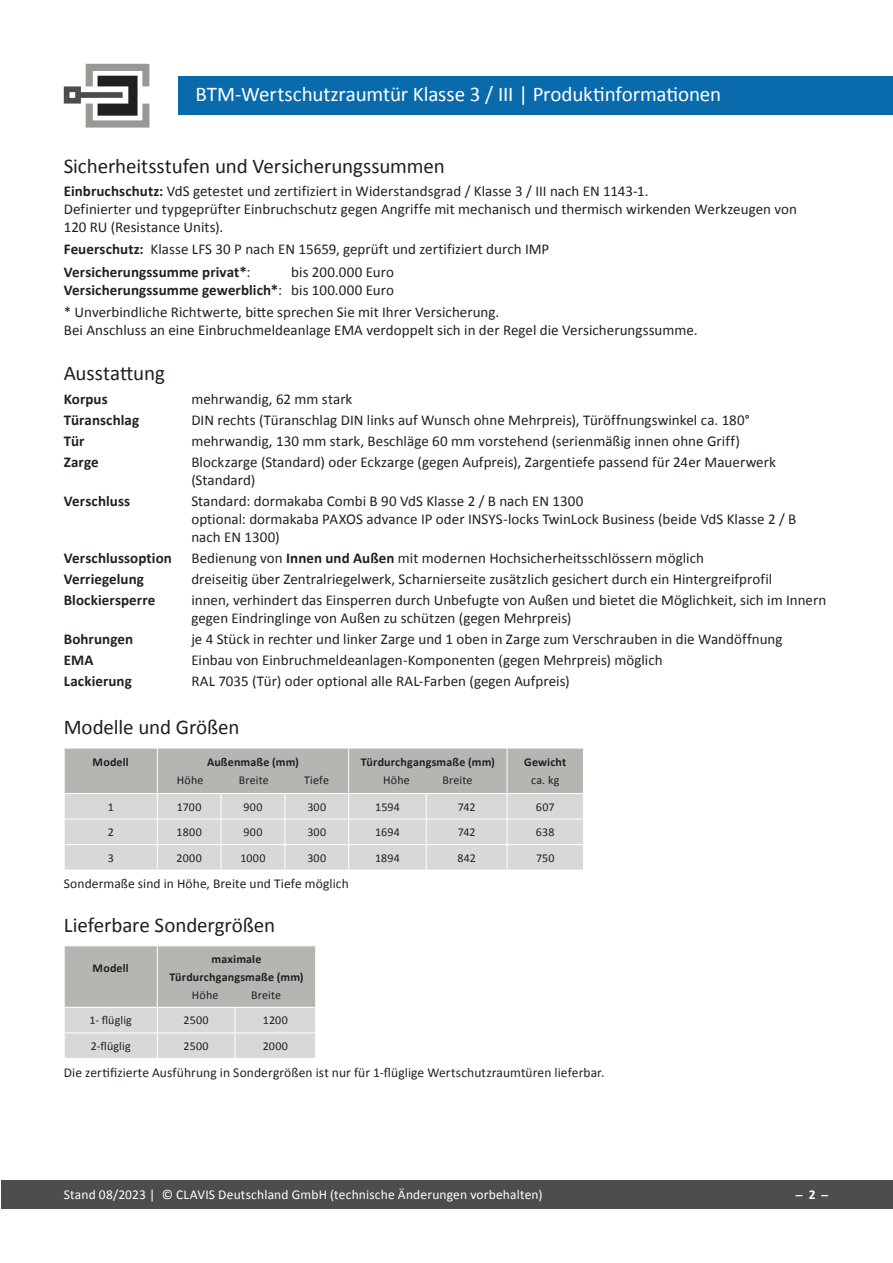
<style>
.page{position:relative;width:893px;height:1263px;background:#fff}
.page>*{position:absolute;margin:0;border:0;box-sizing:border-box;transform-origin:0 0}
.t1{font:21px "Calibri";letter-spacing:-.005em;color:#1e2122}
.t2{font:21px "Calibri";letter-spacing:-.01em;color:#fff}
.t3{font:15px/18px "Calibri";color:#1e2122}
.t4{font:700 15px "Calibri";letter-spacing:.005em;color:#1e2122}
.t5{font:13.5px "Calibri";letter-spacing:.005em;color:#1e2122}
.t6{font:13.5px "Calibri";letter-spacing:.015em;color:#fff}
.t7{font:700 13.5px "Calibri";color:#fff}
.t8{font:12px "Calibri";letter-spacing:.015em;color:#1e2122}
.t9{font:700 12px/18px "Calibri";letter-spacing:.015em;color:#1e2122;text-align:center}
.s1{font-weight:700}
</style>
<div class="page">
<div style="left:1px;top:1181px;width:891px;height:28px;background:#4d4d4c"></div>
<svg style="left:64px;top:64px;width:85px;height:64px"></svg>
<div style="left:179px;top:76px;width:714px;height:38px;background:#096aac"></div>
<svg style="left:64px;top:748px;width:519px;height:122px;background:#cecdcb"></svg>
<svg style="left:64px;top:946px;width:252px;height:112px;background:#c7c7c5"></svg>
<h1 class="t2" style="left:196px;top:81px;width:527px">BTM-Wertschutzraumtür Klasse 3 / III | Produktinformationen</h1>
<h1 class="t1" style="left:64px;top:153px;width:382px">Sicherheitsstufen und Versicherungssummen</h1>
<p class="t3" style="left:64px;top:182px;width:735px"><span class="s1">Einbruchschutz:</span> VdS getestet und zertifiziert in Widerstandsgrad / Klasse 3 / III nach EN 1143-1.<br>Definierter und typgeprüfter Einbruchschutz gegen Angriffe mit mechanisch und thermisch wirkenden Werkzeugen von<br>120 RU (Resistance Units).</p>
<p class="t3" style="left:64px;top:238px;width:487px;line-height:22.5px"><span class="s1">Feuerschutz:</span> Klasse LFS 30 P nach EN 15659, geprüft und zertifiziert durch IMP<br><span class="s1">Versicherungssumme privat*</span>:</p>
<p class="t3" style="left:64px;top:263px;width:332px;text-align:right">bis 200.000 Euro<br><span class="s1">Versicherungssumme gewerblich*</span>: bis 100.000 Euro</p>
<p class="t3" style="left:64px;top:303px;width:635px">* Unverbindliche Richtwerte, bitte sprechen Sie mit Ihrer Versicherung.<br>Bei Anschluss an eine Einbruchmeldeanlage EMA verdoppelt sich in der Regel die Versicherungssumme.</p>
<h1 class="t1" style="left:64px;top:360px;width:103px">Ausstattung</h1>
<p class="t4" style="left:64px;top:390px;width:46px">Korpus</p>
<p class="t3" style="left:191px;top:390px;width:163px">mehrwandig, 62 mm stark</p>
<p class="t4" style="left:64px;top:411px;width:77px">Türanschlag</p>
<p class="t3" style="left:191px;top:411px;width:560px">DIN rechts (Türanschlag DIN links auf Wunsch ohne Mehrpreis), Türöffnungswinkel ca. 180°</p>
<p class="t4" style="left:64px;top:432px;width:22px">Tür</p>
<p class="t3" style="left:191px;top:432px;width:550px">mehrwandig, 130 mm stark, Beschläge 60 mm vorstehend (serienmäßig innen ohne Griff)</p>
<p class="t4" style="left:64px;top:453px;width:37px">Zarge</p>
<p class="t3" style="left:191px;top:453px;width:586px">Blockzarge (Standard) oder Eckzarge (gegen Aufpreis), Zargentiefe passend für 24er Mauerwerk (Standard)</p>
<p class="t4" style="left:64px;top:492px;width:68px">Verschluss</p>
<p class="t3" style="left:191px;top:492px;width:606px">Standard: dormakaba Combi B 90 VdS Klasse 2 / B nach EN 1300<br>optional: dormakaba PAXOS advance IP oder INSYS-locks TwinLock Business (beide VdS Klasse 2 / B nach EN 1300)</p>
<p class="t4" style="left:64px;top:549px;width:110px">Verschlussoption</p>
<p class="t3" style="left:191px;top:549px;width:514px">Bedienung von <span class="s1">Innen und Außen</span> mit modernen Hochsicherheitsschlössern möglich</p>
<p class="t4" style="left:64px;top:570px;width:82px">Verriegelung</p>
<p class="t3" style="left:191px;top:570px;width:582px">dreiseitig über Zentralriegelwerk, Scharnierseite zusätzlich gesichert durch ein Hintergreifprofil</p>
<p class="t4" style="left:64px;top:591px;width:93px">Blockiersperre</p>
<p class="t3" style="left:191px;top:591px;width:636px">innen, verhindert das Einsperren durch Unbefugte von Außen und bietet die Möglichkeit, sich im Innern gegen Eindringlinge von Außen zu schützen (gegen Mehrpreis)</p>
<p class="t4" style="left:64px;top:630px;width:71px">Bohrungen</p>
<p class="t3" style="left:191px;top:630px;width:593px">je 4 Stück in rechter und linker Zarge und 1 oben in Zarge zum Verschrauben in die Wandöffnung</p>
<p class="t4" style="left:64px;top:651px;width:31px">EMA</p>
<p class="t3" style="left:191px;top:651px;width:473px">Einbau von Einbruchmeldeanlagen-Komponenten (gegen Mehrpreis) möglich</p>
<p class="t4" style="left:64px;top:672px;width:70px">Lackierung</p>
<p class="t3" style="left:191px;top:672px;width:380px">RAL 7035 (Tür) oder optional alle RAL-Farben (gegen Aufpreis)</p>
<h1 class="t1" style="left:64px;top:714px;width:177px">Modelle und Größen</h1>
<p class="t9" style="left:93px;top:753px;width:38px">Modell</p>
<p class="t9" style="left:207px;top:753px;width:93px">Außenmaße (mm)</p>
<p class="t8" style="left:177px;top:772px;width:28px">Höhe</p>
<p class="t8" style="left:239px;top:772px;width:32px">Breite</p>
<p class="t8" style="left:304px;top:772px;width:26px">Tiefe</p>
<p class="t9" style="left:361px;top:753px;width:136px">Türdurchgangsmaße (mm)</p>
<p class="t8" style="left:383px;top:772px;width:28px">Höhe</p>
<p class="t8" style="left:442px;top:772px;width:32px">Breite</p>
<p class="t9" style="left:524px;top:753px;width:44px">Gewicht</p>
<p class="t8" style="left:531px;top:772px;width:30px">ca. kg</p>
<p class="t8" style="left:108px;top:799px;width:8px">1</p>
<p class="t8" style="left:177px;top:799px;width:26px">1700</p>
<p class="t8" style="left:244px;top:799px;width:20px">900</p>
<p class="t8" style="left:307px;top:799px;width:20px">300</p>
<p class="t8" style="left:375px;top:799px;width:26px">1594</p>
<p class="t8" style="left:458px;top:799px;width:19px">742</p>
<p class="t8" style="left:536px;top:799px;width:20px">607</p>
<p class="t8" style="left:108px;top:824px;width:8px">2</p>
<p class="t8" style="left:177px;top:824px;width:27px">1800</p>
<p class="t8" style="left:243px;top:824px;width:20px">900</p>
<p class="t8" style="left:307px;top:824px;width:20px">300</p>
<p class="t8" style="left:375px;top:824px;width:26px">1694</p>
<p class="t8" style="left:458px;top:824px;width:19px">742</p>
<p class="t8" style="left:536px;top:824px;width:20px">638</p>
<p class="t8" style="left:108px;top:850px;width:8px">3</p>
<p class="t8" style="left:177px;top:850px;width:27px">2000</p>
<p class="t8" style="left:240px;top:850px;width:27px">1000</p>
<p class="t8" style="left:307px;top:850px;width:20px">300</p>
<p class="t8" style="left:375px;top:850px;width:26px">1894</p>
<p class="t8" style="left:457px;top:850px;width:20px">842</p>
<p class="t8" style="left:536px;top:850px;width:20px">750</p>
<p class="t5" style="left:64px;top:875px;width:287px">Sondermaße sind in Höhe, Breite und Tiefe möglich</p>
<h1 class="t1" style="left:64px;top:912px;width:213px">Lieferbare Sondergrößen</h1>
<p class="t9" style="left:93px;top:959px;width:38px">Modell</p>
<p class="t9" style="left:169px;top:950px;width:136px">maximale<br>Türdurchgangsmaße (mm)</p>
<p class="t8" style="left:192px;top:987px;width:28px">Höhe</p>
<p class="t8" style="left:251px;top:987px;width:32px">Breite</p>
<p class="t8" style="left:90px;top:1013px;width:44px">1- flüglig</p>
<p class="t8" style="left:184px;top:1013px;width:27px">2500</p>
<p class="t8" style="left:263px;top:1013px;width:26px">1200</p>
<p class="t8" style="left:91px;top:1038px;width:42px">2-flüglig</p>
<p class="t8" style="left:184px;top:1038px;width:27px">2500</p>
<p class="t8" style="left:263px;top:1038px;width:27px">2000</p>
<p class="t5" style="left:64px;top:1064px;width:542px">Die zertifizierte Ausführung in Sondergrößen ist nur für 1-flüglige Wertschutzraumtüren lieferbar.</p>
<p class="t6" style="left:64px;top:1186px;width:480px">Stand 08/2023 | © CLAVIS Deutschland GmbH (technische Änderungen vorbehalten)</p>
<p class="t7" style="left:799px;top:1185px;width:34px">̶ 2 ̶</p>
</div>
